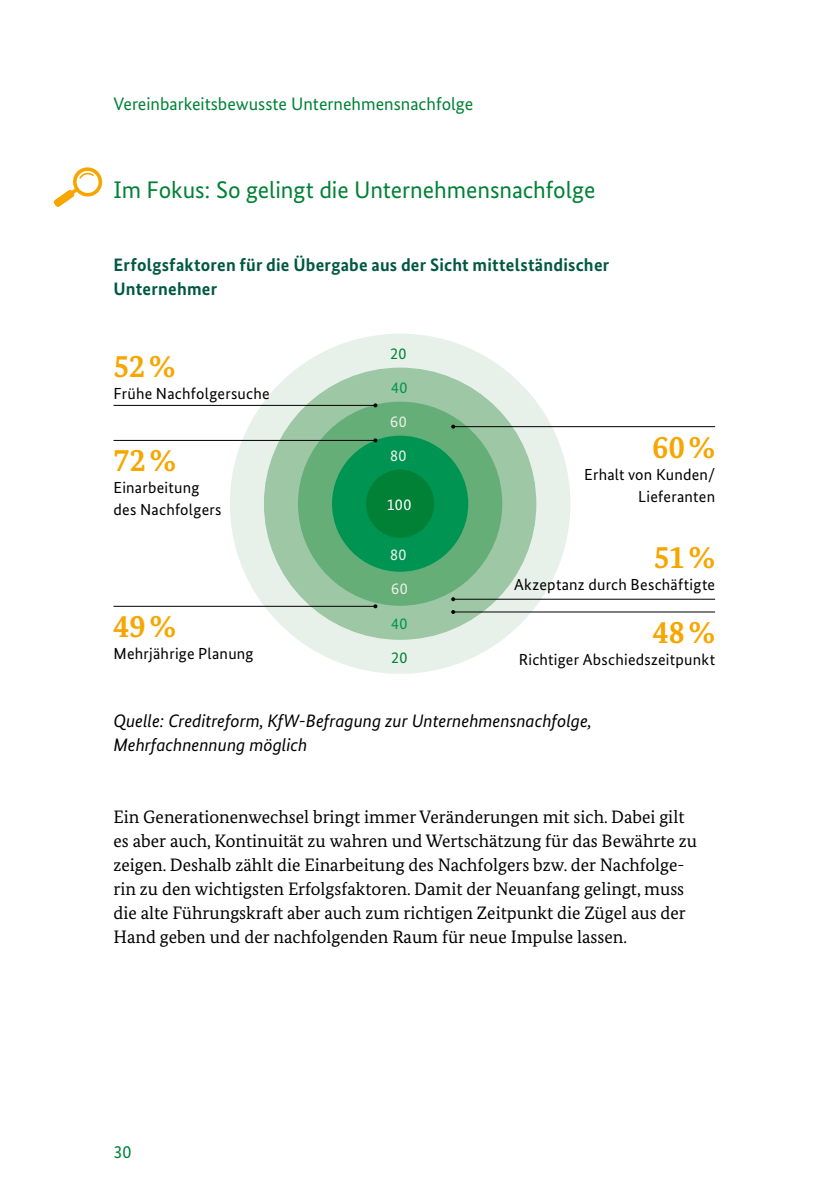
<style>
.page{position:relative;width:840px;height:1191px;background:#fff}
.page>*{position:absolute;margin:0;border:0;box-sizing:border-box;transform-origin:0 0}
.t1{font:700 32px "Bundes Serif";letter-spacing:.005em;color:#f7a600}
.C-03-H3-HL_3_ohne_A{font:24px "Bundes Sans";letter-spacing:-.005em;color:#008136}
.D-01_2-P-Fließtext_o{font:18px/24px "Bundes Serif";color:#000}
.Quelle_neu_groß{font:italic 18px/24px "Bundes Sans";color:#000}
.C-04-H4-HL_4_AS_vor{font:700 18px/24px "Bundes Sans";letter-spacing:.01em;color:#005840}
.t2{font:18px "Bundes Sans";color:#008136}
.t3{font:16px/22px "Bundes Sans";letter-spacing:.015em;color:#000}
.t4{font:16px "Bundes Sans";letter-spacing:.03em;color:#e8f1e9}
.t5{font:16px "Bundes Sans";color:#008136}
.t6{font:16px "Bundes Sans";color:#009452}
.t7{font:16px "Bundes Sans";color:#fff}
</style>
<div class="page">
<svg style="left:53px;top:167px;width:50px;height:40px"></svg>
<div style="left:230px;top:333px;width:340px;height:341px;background:#e8f1e9;border-radius:50%"></div>
<div style="left:264px;top:367px;width:272px;height:273px;background:#9ec7a5;border-radius:50%"></div>
<div style="left:298px;top:401px;width:204px;height:205px;background:#65ae78;border-radius:50%"></div>
<div style="left:332px;top:436px;width:136px;height:136px;background:#009452;border-radius:50%"></div>
<div style="left:366px;top:470px;width:68px;height:68px;background:#008136;border-radius:50%"></div>
<hr style="left:113px;top:405px;width:262px;height:1px;background:#000">
<svg style="left:373px;top:403px;width:4px;height:4px"></svg>
<hr style="left:113px;top:440px;width:262px;height:1px;background:#000">
<svg style="left:373px;top:438px;width:4px;height:4px"></svg>
<hr style="left:113px;top:606px;width:262px;height:1px;background:#000">
<svg style="left:373px;top:604px;width:4px;height:4px"></svg>
<hr style="left:453px;top:611px;width:261px;height:1px;background:#000">
<svg style="left:451px;top:610px;width:4px;height:4px"></svg>
<hr style="left:453px;top:598px;width:261px;height:1px;background:#000">
<svg style="left:451px;top:597px;width:4px;height:4px"></svg>
<hr style="left:453px;top:426px;width:261px;height:1px;background:#000">
<svg style="left:451px;top:425px;width:4px;height:4px"></svg>
<p class="t2" style="left:113px;top:93px;width:361px">Vereinbarkeitsbewusste Unternehmensnachfolge</p>
<h3 class="C-03-H3-HL_3_ohne_A" style="left:113px;top:176px;width:483px">Im Fokus: So gelingt die Unternehmensnachfolge</h3>
<h4 class="C-04-H4-HL_4_AS_vor" style="left:113px;top:252px;width:497px">Erfolgsfaktoren für die Übergabe aus der Sicht mittelständischer<br>Unternehmer</h4>
<p class="t1" style="left:113px;top:347px;width:63px">52%</p>
<p class="t3" style="left:113px;top:382px;width:158px">Frühe Nachfolgersuche</p>
<p class="t1" style="left:113px;top:441px;width:64px">72%</p>
<p class="t3" style="left:113px;top:477px;width:110px">Einarbeitung des Nachfolgers</p>
<p class="t1" style="left:113px;top:607px;width:64px">49%</p>
<p class="t3" style="left:113px;top:642px;width:141px">Mehrjährige Planung</p>
<p class="t5" style="left:390px;top:344px;width:18px">20</p>
<p class="t6" style="left:391px;top:378px;width:18px">40</p>
<p class="t4" style="left:390px;top:412px;width:18px">60</p>
<p class="t4" style="left:390px;top:446px;width:18px">80</p>
<p class="t7" style="left:386px;top:494px;width:26px">100</p>
<p class="t4" style="left:390px;top:545px;width:18px">80</p>
<p class="t4" style="left:391px;top:579px;width:18px">60</p>
<p class="t6" style="left:391px;top:613px;width:18px">40</p>
<p class="t5" style="left:391px;top:647px;width:18px">20</p>
<p class="t1" style="left:652px;top:427px;width:64px">60%</p>
<p class="t3" style="left:584px;top:463px;width:132px;text-align:right">Erhalt von Kunden/<br>Lieferanten</p>
<p class="t1" style="left:653px;top:537px;width:63px">51%</p>
<p class="t3" style="left:514px;top:573px;width:202px">Akzeptanz durch Beschäftigte</p>
<p class="t1" style="left:652px;top:612px;width:64px">48%</p>
<p class="t3" style="left:518px;top:648px;width:198px">Richtiger Abschiedszeitpunkt</p>
<p class="Quelle_neu_groß" style="left:113px;top:708px;width:479px">Quelle: Creditreform, KfW-Befragung zur Unternehmensnachfolge,<br>Mehrfachnennung möglich</p>
<p class="D-01_2-P-Fließtext_o" style="left:113px;top:804px;width:584px">Ein Generationenwechsel bringt immer Veränderungen mit sich. Dabei gilt es aber auch, Kontinuität zu wahren und Wertschätzung für das Bewährte zu zeigen. Deshalb zählt die Einarbeitung des Nachfolgers bzw. der Nachfolge&shy;rin zu den wichtigsten Erfolgsfaktoren. Damit der Neuanfang gelingt, muss die alte Führungskraft aber auch zum richtigen Zeitpunkt die Zügel aus der Hand geben und der nachfolgenden Raum für neue Impulse lassen.</p>
<p class="t2" style="left:113px;top:1141px;width:19px">30</p>
</div>
